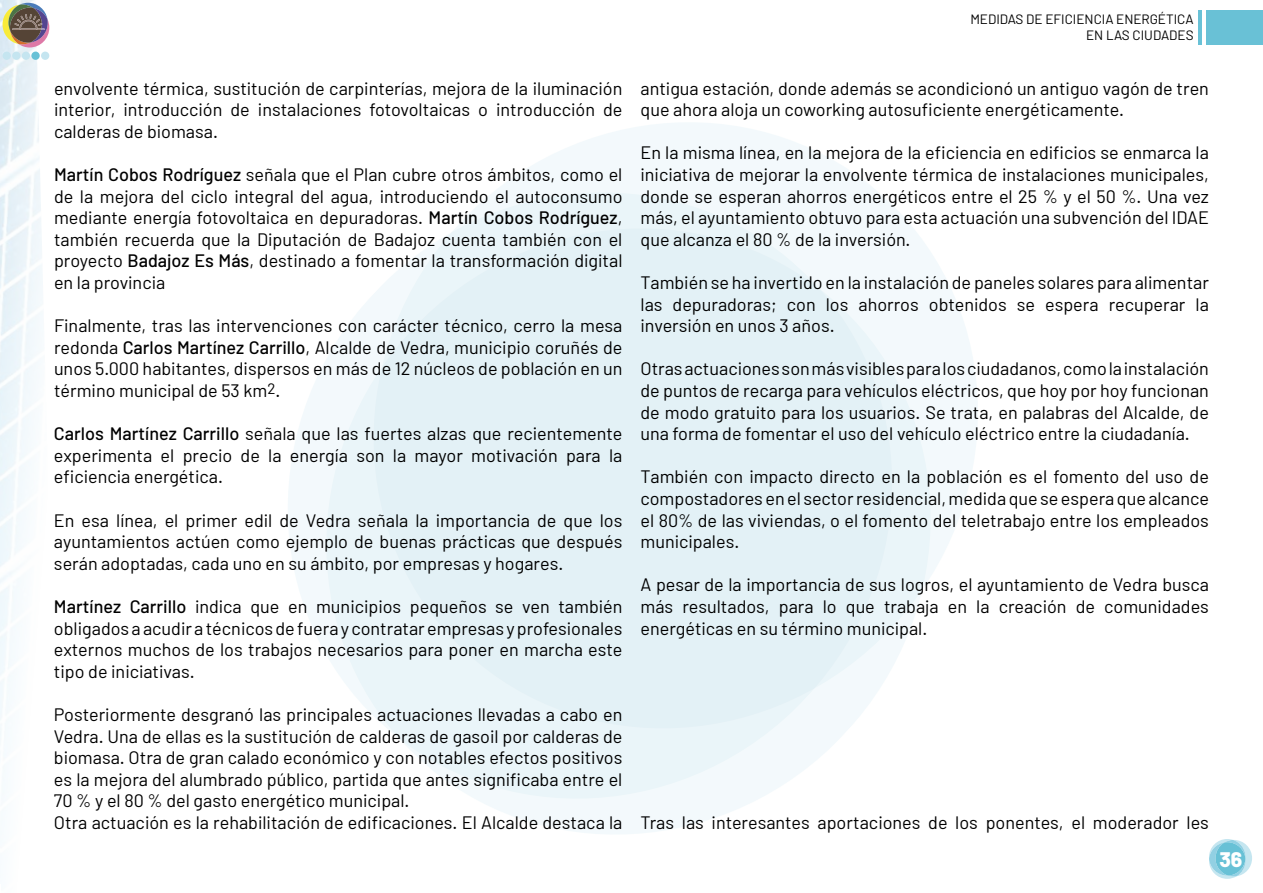
<style>
.page{position:relative;width:1263px;height:893px;background:#fff}
.page>*{position:absolute;margin:0;border:0;box-sizing:border-box;transform-origin:0 0}
.t1{font:800 21px "Barlow";color:#fff}
.t2{font:18px/21.6px "Barlow";color:#000;text-align:justify}
.t3{font:13.5px/16.2px "Barlow";color:#000;text-align:right}
.s1{font-weight:500}
</style>
<div class="page">
<img style="left:0;top:0;width:50px;height:738px">
<svg style="left:288px;top:123px;width:690px;height:711px;fill:#eaf5f9"></svg>
<div style="left:1206px;top:10px;width:57px;height:35px;background:#69c1d6"></div>
<hr style="left:1198px;top:10px;width:3px;height:35px;background:#69c1d6">
<svg style="left:3px;top:3px;width:46px;height:44px;background:#978a7c"></svg>
<div style="left:3px;top:52px;width:8px;height:8px;background:#c5e5f0;border-radius:50%"></div>
<div style="left:12px;top:52px;width:8px;height:8px;background:#c5e5f0;border-radius:50%"></div>
<div style="left:22px;top:52px;width:8px;height:8px;background:#c5e5f0;border-radius:50%"></div>
<div style="left:31px;top:52px;width:9px;height:8px;background:#68c1d6;border-radius:50%"></div>
<div style="left:41px;top:52px;width:8px;height:8px;background:#c5e5f0;border-radius:50%"></div>
<svg style="left:1209px;top:839px;width:43px;height:40px"></svg>
<p class="t2" style="left:54px;top:77px;width:570px">envolvente térmica, sustitución de carpinterías, mejora de la iluminación interior, introducción de instalaciones fotovoltaicas o introducción de calderas de biomasa.</p>
<p class="t2" style="left:54px;top:163px;width:570px"><span class="s1">Martín Cobos Rodríguez</span> señala que el Plan cubre otros ámbitos, como el de la mejora del ciclo integral del agua, introduciendo el autoconsumo mediante energía fotovoltaica en depuradoras. <span class="s1">Martín Cobos Rodríguez</span>, también recuerda que la Diputación de Badajoz cuenta también con el proyecto <span class="s1">Badajoz Es Más</span>, destinado a fomentar la transformación digital en la provincia</p>
<p class="t2" style="left:54px;top:314px;width:570px">Finalmente, tras las intervenciones con carácter técnico, cerro la mesa redonda <span class="s1">Carlos Martínez Carrillo</span>, Alcalde de Vedra, municipio coruñés de unos 5.000 habitantes, dispersos en más de 12 núcleos de población en un término municipal de 53 km<sup>2</sup>.</p>
<p class="t2" style="left:54px;top:422px;width:570px"><span class="s1">Carlos Martínez Carrillo</span> señala que las fuertes alzas que recientemente experimenta el precio de la energía son la mayor motivación para la eficiencia energética.</p>
<p class="t2" style="left:54px;top:509px;width:570px">En esa línea, el primer edil de Vedra señala la importancia de que los ayuntamientos actúen como ejemplo de buenas prácticas que después serán adoptadas, cada uno en su ámbito, por empresas y hogares.</p>
<p class="t2" style="left:54px;top:595px;width:570px"><span class="s1">Martínez Carrillo</span> indica que en municipios pequeños se ven también obligados a acudir a técnicos de fuera y contratar empresas y profesionales externos muchos de los trabajos necesarios para poner en marcha este tipo de iniciativas.</p>
<p class="t2" style="left:54px;top:703px;width:570px;text-align:left">Posteriormente desgranó las principales actuaciones llevadas a cabo en Vedra. Una de ellas es la sustitución de calderas de gasoil por calderas de biomasa. Otra de gran calado económico y con notables efectos positivos es la mejora del alumbrado público, partida que antes significaba entre el 70 % y el 80 % del gasto energético municipal.<br>Otra actuación es la rehabilitación de edificaciones. El Alcalde destaca la</p>
<p class="t3" style="left:970px;top:11px;width:225px">MEDIDAS DE EFICIENCIA ENERGÉTICA<br>EN LAS CIUDADES</p>
<p class="t2" style="left:640px;top:77px;width:570px">antigua estación, donde además se acondicionó un antiguo vagón de tren que ahora aloja un coworking autosuficiente energéticamente.</p>
<p class="t2" style="left:640px;top:142px;width:570px">En la misma línea, en la mejora de la eficiencia en edificios se enmarca la iniciativa de mejorar la envolvente térmica de instalaciones municipales, donde se esperan ahorros energéticos entre el 25 % y el 50 %. Una vez más, el ayuntamiento obtuvo para esta actuación una subvención del IDAE que alcanza el 80 % de la inversión.</p>
<p class="t2" style="left:640px;top:271px;width:570px">También se ha invertido en la instalación de paneles solares para alimentar las depuradoras; con los ahorros obtenidos se espera recuperar la inversión en unos 3 años.</p>
<p class="t2" style="left:640px;top:358px;width:570px">Otras actuaciones son más visibles para los ciudadanos, como la instalación de puntos de recarga para vehículos eléctricos, que hoy por hoy funcionan de modo gratuito para los usuarios. Se trata, en palabras del Alcalde, de una forma de fomentar el uso del vehículo eléctrico entre la ciudadanía.</p>
<p class="t2" style="left:640px;top:466px;width:570px">También con impacto directo en la población es el fomento del uso de compostadores en el sector residencial, medida que se espera que alcance el 80% de las viviendas, o el fomento del teletrabajo entre los empleados municipales.</p>
<p class="t2" style="left:640px;top:574px;width:570px">A pesar de la importancia de sus logros, el ayuntamiento de Vedra busca más resultados, para lo que trabaja en la creación de comunidades energéticas en su término municipal.</p>
<p class="t2" style="left:640px;top:811px;width:570px">Tras las interesantes aportaciones de los ponentes, el moderador les</p>
<p class="t1" style="left:1219px;top:847px;width:24px">36</p>
</div>
